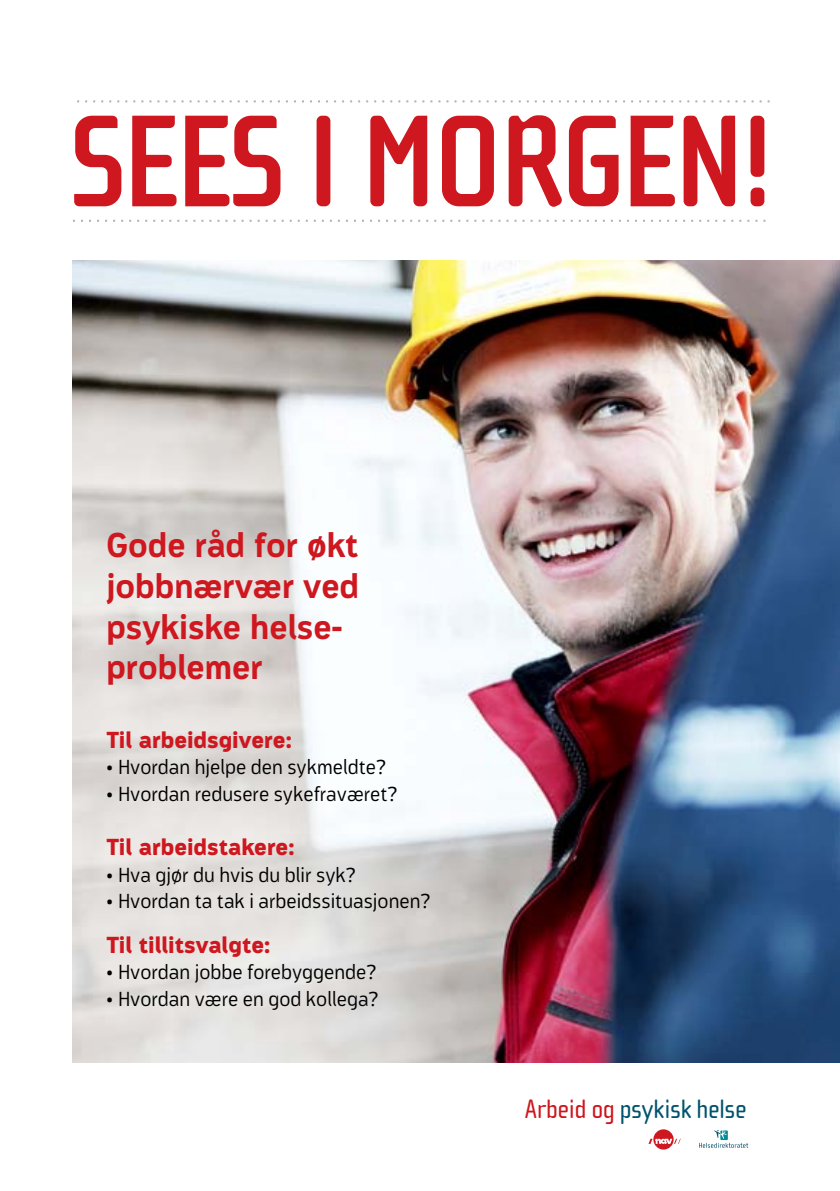
<style>
.page{position:relative;width:840px;height:1191px;background:#fff}
.page>*{position:absolute;margin:0;border:0;box-sizing:border-box;transform-origin:0 0}
.t1{font:700 134px "Cholla Sans";letter-spacing:-.04em;color:#ce171e}
.t2{font:700 34px/40.8px "Modus";color:#ce171e}
.t3{font:27.4px "Cholla Sans";letter-spacing:-.02em;color:#00546d}
.t4{font:800 22.6px "Modus";color:#ce171e}
.t5{font:300 20.6px "Modus";color:#000}
.s1{color:#ce171e}
</style>
<div class="page">
<img style="left:73px;top:261px;width:766px;height:801px">
<svg style="left:77px;top:100px;width:692px;height:2px"></svg>
<svg style="left:73px;top:220px;width:692px;height:2px"></svg>
<div style="left:653px;top:1129px;width:20px;height:20px;background:#ce171e;border-radius:50%"></div>
<svg style="left:649px;top:1138px;width:31px;height:5px"></svg>
<svg style="left:699px;top:1130px;width:48px;height:17px"></svg>
<h1 class="t1" style="left:69px;top:88px;width:707px">SEES I MORGEN!</h1>
<h2 class="t2" style="left:106px;top:525px;width:254px">Gode råd for økt jobbnærvær ved psykiske helse&shy;problemer</h2>
<p class="t4" style="left:106px;top:727px;width:187px">Til arbeidsgivere:</p>
<p class="t5" style="left:106px;top:755px;width:281px">• Hvordan hjelpe den sykmeldte?</p>
<p class="t5" style="left:106px;top:782px;width:292px">• Hvordan redusere sykefraværet?</p>
<p class="t4" style="left:106px;top:834px;width:189px">Til arbeidstakere:</p>
<p class="t5" style="left:106px;top:862px;width:251px">• Hva gjør du hvis du blir syk?</p>
<p class="t5" style="left:106px;top:889px;width:325px">• Hvordan ta tak i arbeidssituasjonen?</p>
<p class="t4" style="left:106px;top:932px;width:165px">Til tillitsvalgte:</p>
<p class="t5" style="left:106px;top:960px;width:271px">• Hvordan jobbe forebyggende?</p>
<p class="t5" style="left:106px;top:987px;width:273px">• Hvordan være en god kollega?</p>
<h3 class="t3" style="left:524px;top:1094px;width:223px"><span class="s1">Arbeid og</span> psykisk helse</h3>
</div>
